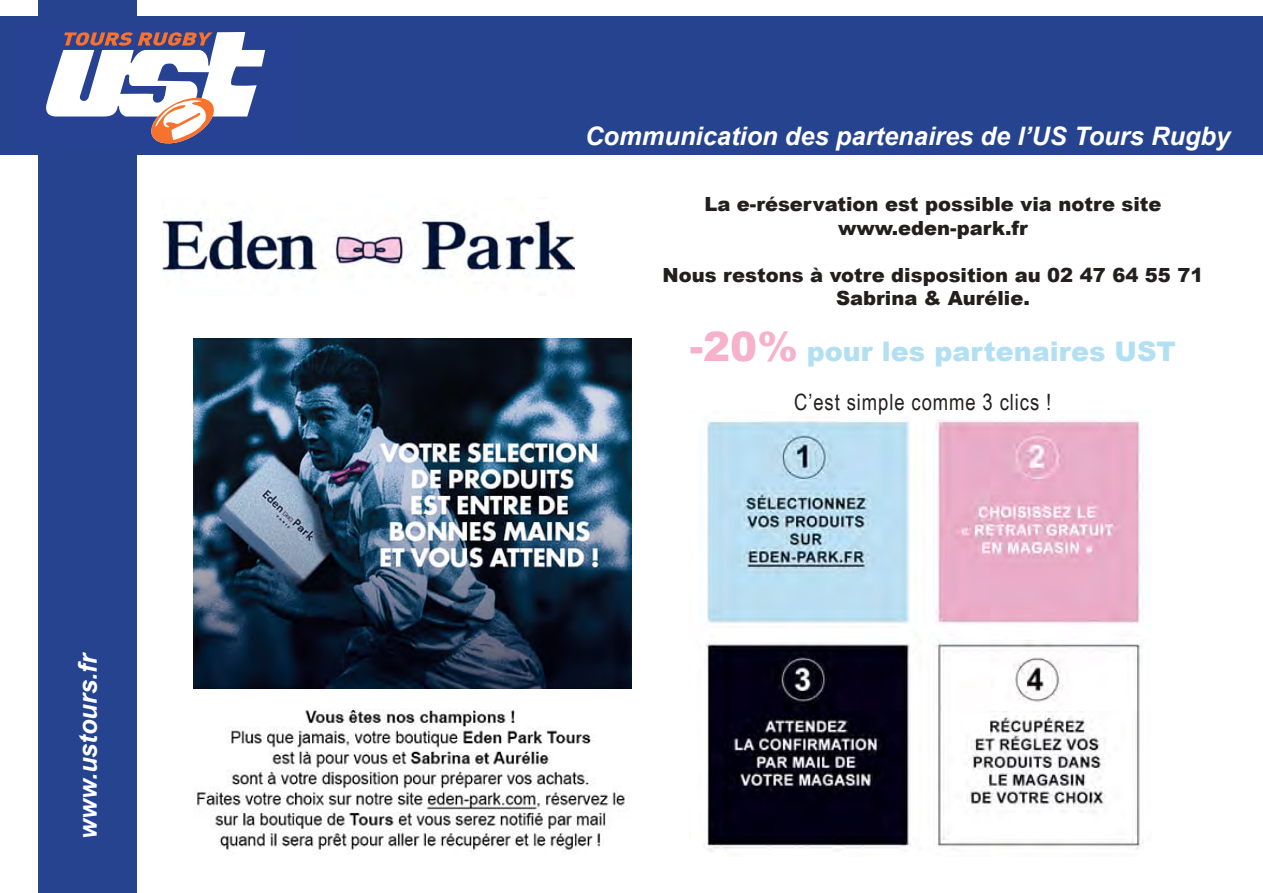
<style>
.page{position:relative;width:1263px;height:893px;background:#fff}
.page>*{position:absolute;margin:0;border:0;box-sizing:border-box;transform-origin:0 0}
.t1{font:900 27px "Arial";color:#b2e0f2}
.t2{font:italic 700 25.5px "Arial";color:#fff}
.t3{font:22.5px "Arial Narrow";letter-spacing:.04em;color:#241f1f}
.t4{font:900 19.5px/23.4px "Arial";color:#241f1f;text-align:center}
.s1{font-size:40.5px;color:#f7b2cb}
</style>
<div class="page">
<div style="left:38px;top:0;width:99px;height:893px;background:#25438f"></div>
<div style="left:0;top:16px;width:1263px;height:138px;background:#25438f"></div>
<svg style="left:46px;top:32px;width:219px;height:112px"></svg>
<img style="left:194px;top:339px;width:437px;height:350px">
<img style="left:706px;top:420px;width:437px;height:432px">
<img style="left:196px;top:709px;width:434px;height:144px">
<img style="left:162px;top:215px;width:413px;height:60px">
<h2 class="t2" style="left:71px;top:839px;width:188px;rotate:-90deg">www.ustours.fr</h2>
<h2 class="t2" style="left:585px;top:119px;width:647px">Communication des partenaires de l’US Tours Rugby</h2>
<p class="t4" style="left:704px;top:192px;width:459px">La e-réservation est possible via notre site www.eden-park.fr</p>
<p class="t4" style="left:662px;top:262px;width:542px">Nous restons à votre disposition au 02 47 64 55 71<br>Sabrina &amp; Aurélie.</p>
<h1 class="t1" style="left:690px;top:332px;width:488px"><span class="s1">-20%</span> pour les partenaires UST</h1>
<p class="t3" style="left:794px;top:386px;width:259px">C’est simple comme 3 clics !</p>
</div>
